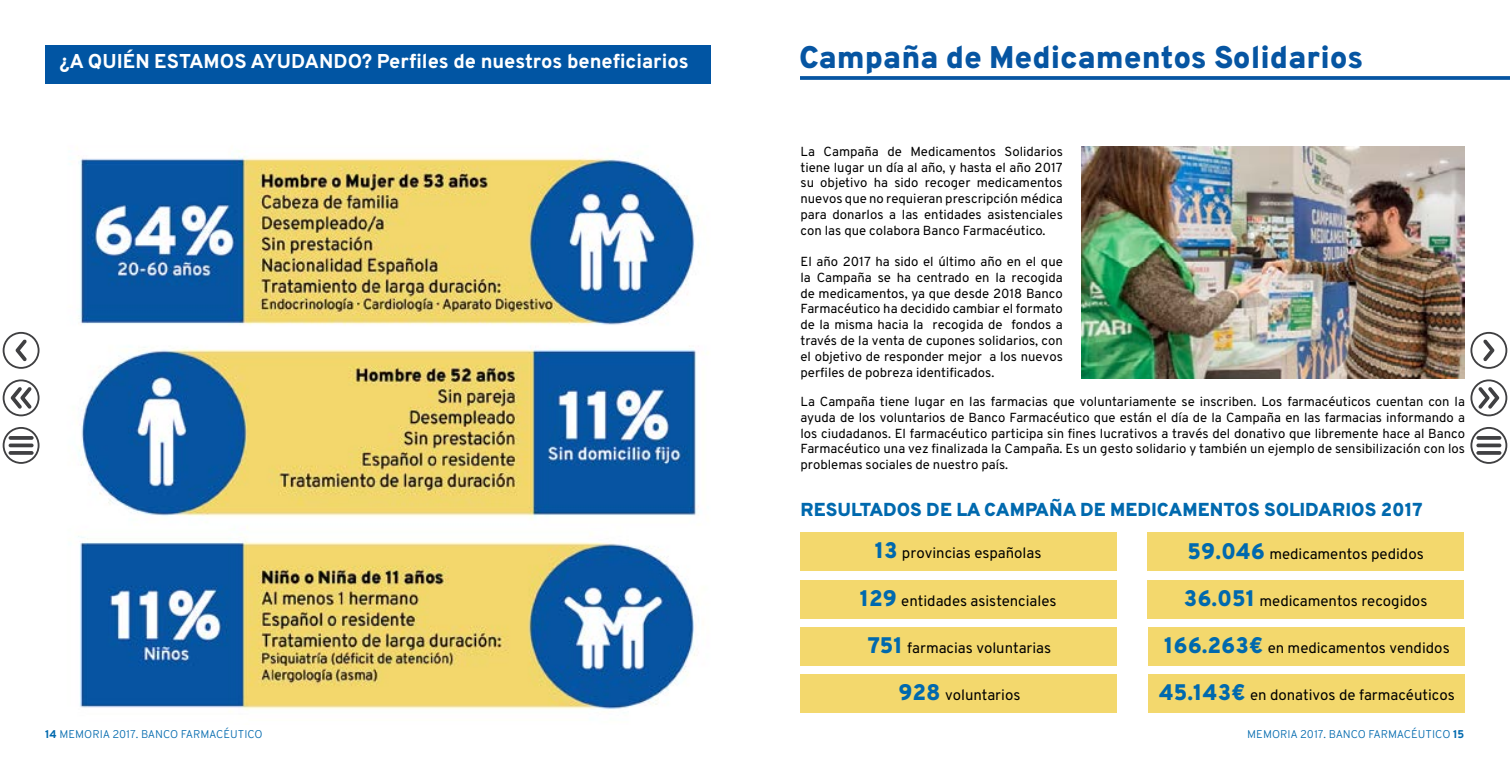
<style>
.page{position:relative;width:1510px;height:766px;background:#fff}
.page>*{position:absolute;margin:0;border:0;box-sizing:border-box;transform-origin:0 0}
.t1{font:800 31.25px "Overpass";color:#0655a2}
.t2{font:800 20px "Overpass";color:#fff}
.t3{font:800 18.75px "Overpass";color:#0069ae}
.t4{font:15px "Overpass";color:#000}
.t5{font:13.12px/15.8px "Overpass";color:#000;text-align:justify}
.t6{font:300 11.25px "Overpass";color:#0069ae}
.s1{font-weight:800;font-size:22.5px;color:#0069ae}
.s2{font-weight:800}
</style>
<div class="page">
<img style="left:16px;top:45px;width:695px;height:665px">
<div style="left:45px;top:45px;width:665px;height:38px;background:#0155a3"></div>
<svg style="left:800px;top:76px;width:709px;height:4px;background:#145fa7"></svg>
<img style="left:1081px;top:146px;width:383px;height:232px">
<div style="left:800px;top:532px;width:316px;height:38px;background:#f3d86d"></div>
<div style="left:1147px;top:532px;width:316px;height:38px;background:#f3d86d"></div>
<div style="left:800px;top:579px;width:316px;height:39px;background:#f3d86d"></div>
<div style="left:1147px;top:579px;width:316px;height:39px;background:#f3d86d"></div>
<div style="left:800px;top:627px;width:317px;height:38px;background:#f3d86d"></div>
<div style="left:1148px;top:627px;width:316px;height:38px;background:#f3d86d"></div>
<div style="left:800px;top:674px;width:317px;height:38px;background:#f3d86d"></div>
<div style="left:1148px;top:674px;width:316px;height:38px;background:#f3d86d"></div>
<svg style="left:1470px;top:332px;width:37px;height:37px"></svg>
<svg style="left:1470px;top:379px;width:37px;height:37px"></svg>
<svg style="left:3px;top:332px;width:37px;height:37px"></svg>
<svg style="left:3px;top:379px;width:37px;height:37px"></svg>
<svg style="left:1470px;top:427px;width:37px;height:36px"></svg>
<hr style="left:1476px;top:436px;width:25px;height:3px;background:#404042;border-radius:2px">
<svg style="left:1476px;top:443px;width:25px;height:4px"></svg>
<hr style="left:1476px;top:451px;width:25px;height:3px;background:#404042;border-radius:2px">
<svg style="left:3px;top:427px;width:37px;height:36px"></svg>
<hr style="left:9px;top:436px;width:25px;height:3px;background:#404042;border-radius:2px">
<svg style="left:9px;top:443px;width:25px;height:4px"></svg>
<hr style="left:9px;top:451px;width:25px;height:3px;background:#404042;border-radius:2px">
<h2 class="t2" style="left:59px;top:49px;width:631px">¿A QUIÉN ESTAMOS AYUDANDO? Perfiles de nuestros beneficiarios</h2>
<h1 class="t1" style="left:799px;top:38px;width:565px">Campaña de Medicamentos Solidarios</h1>
<p class="t5" style="left:800px;top:143px;width:264px">La Campaña de Medicamentos Solidarios tiene lugar un día al año, y hasta el año 2017 su objetivo ha sido recoger medicamentos nuevos que no requieran prescripción médica para donarlos a las entidades asistenciales con las que colabora Banco Farmacéutico.</p>
<p class="t5" style="left:800px;top:254px;width:264px">El año 2017 ha sido el último año en el que la Campaña se ha centrado en la recogida de medicamentos, ya que desde 2018 Banco Farmacéutico ha decidido cambiar el formato de la misma hacia la recogida de fondos a través de la venta de cupones solidarios, con el objetivo de responder mejor a los nuevos perfiles de pobreza identificados.</p>
<p class="t5" style="left:800px;top:393px;width:666px">La Campaña tiene lugar en las farmacias que voluntariamente se inscriben. Los farmacéuticos cuentan con la ayuda de los voluntarios de Banco Farmacéutico que están el día de la Campaña en las farmacias informando a los ciudadanos. El farmacéutico participa sin fines lucrativos a través del donativo que libremente hace al Banco Farmacéutico una vez finalizada la Campaña. Es un gesto solidario y también un ejemplo de sensibilización con los problemas sociales de nuestro país.</p>
<h3 class="t3" style="left:800px;top:497px;width:624px">RESULTADOS DE LA CAMPAÑA DE MEDICAMENTOS SOLIDARIOS 2017</h3>
<p class="t4" style="left:874px;top:544px;width:168px"><span class="s1">13</span> provincias españolas</p>
<p class="t4" style="left:1187px;top:544px;width:238px"><span class="s1">59.046</span> medicamentos pedidos</p>
<p class="t4" style="left:859px;top:591px;width:198px"><span class="s1">129</span> entidades asistenciales</p>
<p class="t4" style="left:1184px;top:591px;width:245px"><span class="s1">36.051</span> medicamentos recogidos</p>
<p class="t4" style="left:867px;top:638px;width:185px"><span class="s1">751</span> farmacias voluntarias</p>
<p class="t4" style="left:1164px;top:638px;width:287px"><span class="s1">166.263€</span> en medicamentos vendidos</p>
<p class="t4" style="left:898px;top:685px;width:123px"><span class="s1">928</span> voluntarios</p>
<p class="t4" style="left:1159px;top:685px;width:297px"><span class="s1">45.143€</span> en donativos de farmacéuticos</p>
<p class="t6" style="left:45px;top:727px;width:219px"><span class="s2">14</span> MEMORIA 2017. BANCO FARMACÉUTICO</p>
<p class="t6" style="left:1247px;top:727px;width:219px">MEMORIA 2017. BANCO FARMACÉUTICO <span class="s2">15</span></p>
</div>
